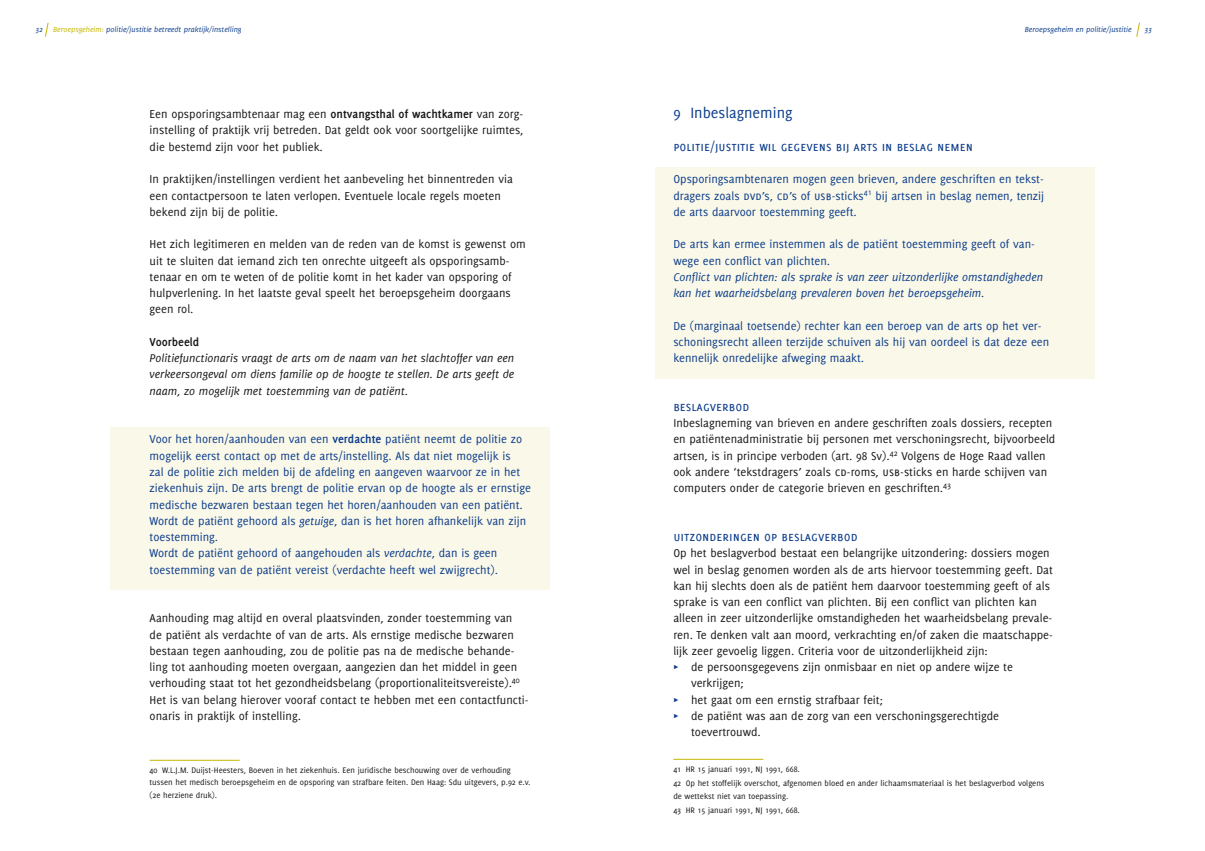
<style>
.page{position:relative;width:1205px;height:851px;background:#fff}
.page>*{position:absolute;margin:0;border:0;box-sizing:border-box;transform-origin:0 0}
.t1{font:16.25px "Delicious";color:#0b3c8b}
.t2{font:13.75px "Delicious Small Caps";color:#0b3c8b}
.t3{font:12.5px/16.2px "Delicious";color:#181716}
.t4{font:12.5px/16.2px "Delicious";color:#0b3c8b}
.t5{font:700 12.5px "Delicious";color:#181716}
.t6{font:italic 12.25px/16.2px "Delicious";color:#181716;text-align:justify}
.t7{font:italic 12.25px/16.2px "Delicious";color:#0b3c8b}
.t8{font:8.75px/12.5px "Delicious";color:#181716}
.t9{font:italic 8.12px "Delicious";color:#0b3c8b}
.s1{color:#c7b600}
.s2{font-weight:700}
.s3{font-style:italic;font-size:12.25px}
.s4{font-family:"Delicious Small Caps"}
.s5{color:#0b3c8b}
</style>
<div class="page">
<svg style="left:45px;top:22px;width:3px;height:15px"></svg>
<svg style="left:1136px;top:22px;width:4px;height:15px"></svg>
<div style="left:110px;top:427px;width:439px;height:162px;background:#faf8e8"></div>
<div style="left:656px;top:167px;width:438px;height:211px;background:#faf8e8"></div>
<hr style="left:150px;top:759px;width:90px;height:1px;background:#c7b600">
<hr style="left:673px;top:758px;width:90px;height:1px;background:#c7b600">
<p class="t9" style="left:35px;top:24px;width:9px">32</p>
<p class="t9" style="left:53px;top:24px;width:190px"><span class="s1">Beroepsgeheim:</span> politie/justitie betreedt praktijk/instelling</p>
<p class="t9" style="left:1025px;top:24px;width:108px">Beroepsgeheim en politie/justitie</p>
<p class="t9" style="left:1144px;top:24px;width:9px">33</p>
<p class="t3" style="left:150px;top:106px;width:375px">Een opsporingsambtenaar mag een <span class="s2">ontvangsthal of wachtkamer</span> van zorg&shy;instelling of praktijk vrij betreden. Dat geldt ook voor soortgelijke ruimtes, die bestemd zijn voor het publiek.</p>
<p class="t3" style="left:150px;top:171px;width:365px">In praktijken/instellingen verdient het aanbeveling het binnentreden via een contactpersoon te laten verlopen. Eventuele locale regels moeten bekend zijn bij de politie.</p>
<p class="t3" style="left:150px;top:236px;width:378px">Het zich legitimeren en melden van de reden van de komst is gewenst om uit te sluiten dat iemand zich ten onrechte uitgeeft als opsporingsamb&shy;tenaar en om te weten of de politie komt in het kader van opsporing of hulpverlening. In het laatste geval speelt het beroepsgeheim doorgaans geen rol.</p>
<p class="t5" style="left:150px;top:334px;width:51px">Voorbeeld</p>
<p class="t6" style="left:150px;top:350px;width:366px">Politiefunctionaris vraagt de arts om de naam van het slachtoffer van een verkeersongeval om diens familie op de hoogte te stellen. De arts geeft de naam, zo mogelijk met toestemming van de patiënt.</p>
<p class="t4" style="left:150px;top:431px;width:383px">Voor het horen/aanhouden van een <span class="s2">verdachte</span> patiënt neemt de politie zo mogelijk eerst contact op met de arts/instelling. Als dat niet mogelijk is<br>zal de politie zich melden bij de afdeling en aangeven waarvoor ze in het ziekenhuis zijn. De arts brengt de politie ervan op de hoogte als er ernstige medische bezwaren bestaan tegen het horen/aanhouden van een patiënt.<br>Wordt de patiënt gehoord als <span class="s3">getuige</span>, dan is het horen afhankelijk van zijn toestemming.<br>Wordt de patiënt gehoord of aangehouden als <span class="s3">verdachte</span>, dan is geen toestemming van de patiënt vereist (verdachte heeft wel zwijgrecht).</p>
<p class="t3" style="left:150px;top:610px;width:380px">Aanhouding mag altijd en overal plaatsvinden, zonder toestemming van<br>de patiënt als verdachte of van de arts. Als ernstige medische bezwaren bestaan tegen aanhouding, zou de politie pas na de medische behande&shy;ling tot aanhouding moeten overgaan, aangezien dan het middel in geen verhouding staat tot het gezondheidsbelang (proportionaliteitsvereiste).<sup>40<br></sup>Het is van belang hierover vooraf contact te hebben met een contactfuncti&shy;onaris in praktijk of instelling.</p>
<p class="t8" style="left:150px;top:763px;width:382px">40 W.L.J.M. Duijst-Heesters, Boeven in het ziekenhuis. Een juridische beschouwing over de verhouding tussen het medisch beroepsgeheim en de opsporing van strafbare feiten. Den Haag: Sdu uitgevers, p.92 e.v. (2e herziene druk).</p>
<h1 class="t1" style="left:673px;top:104px;width:121px">9 Inbeslagneming</h1>
<p class="t2" style="left:673px;top:138px;width:301px">politie/justitie wil gegevens bij arts in beslag nemen</p>
<p class="t4" style="left:673px;top:171px;width:372px;text-align:justify">Opsporingsambtenaren mogen geen brieven, andere geschriften en tekst&shy;dragers zoals <span class="s4">dvd</span>’s, <span class="s4">cd</span>’s of <span class="s4">usb</span>-sticks<sup>41</sup> bij artsen in beslag nemen, tenzij de arts daarvoor toestemming geeft.</p>
<p class="t4" style="left:673px;top:236px;width:363px">De arts kan ermee instemmen als de patiënt toestemming geeft of van&shy;wege een conflict van plichten.</p>
<p class="t7" style="left:673px;top:269px;width:371px">Conflict van plichten: als sprake is van zeer uitzonderlijke omstandigheden kan het waarheidsbelang prevaleren boven het beroepsgeheim.</p>
<p class="t4" style="left:673px;top:317px;width:377px">De (marginaal toetsende) rechter kan een beroep van de arts op het ver&shy;schoningsrecht alleen terzijde schuiven als hij van oordeel is dat deze een kennelijk onredelijke afweging maakt.</p>
<p class="t2" style="left:673px;top:398px;width:78px">beslagverbod</p>
<p class="t3" style="left:673px;top:415px;width:383px">Inbeslagneming van brieven en andere geschriften zoals dossiers, recepten en patiëntenadministratie bij personen met verschoningsrecht, bijvoorbeeld artsen, is in principe verboden (art. 98 Sv).<sup>42</sup> Volgens de Hoge Raad vallen ook andere ‘tekstdragers’ zoals <span class="s4">cd</span>-roms, <span class="s4">usb</span>-sticks en harde schijven van computers onder de categorie brieven en geschriften.<sup>43</sup></p>
<p class="t2" style="left:673px;top:528px;width:186px">uitzonderingen op beslagverbod</p>
<p class="t3" style="left:673px;top:545px;width:378px">Op het beslagverbod bestaat een belangrijke uitzondering: dossiers mogen</p>
<p class="t3" style="left:673px;top:561px;width:381px">wel in beslag genomen worden als de arts hiervoor toestemming geeft. Dat</p>
<p class="t3" style="left:673px;top:577px;width:378px">kan hij slechts doen als de patiënt hem daarvoor toestemming geeft of als</p>
<p class="t3" style="left:673px;top:593px;width:365px">sprake is van een conflict van plichten. Bij een conflict van plichten kan</p>
<p class="t3" style="left:673px;top:610px;width:380px">alleen in zeer uitzonderlijke omstandigheden het waarheidsbelang prevale-</p>
<p class="t3" style="left:673px;top:626px;width:380px">ren. Te denken valt aan moord, verkrachting en/of zaken die maatschappe-</p>
<p class="t3" style="left:673px;top:642px;width:316px">lijk zeer gevoelig liggen. Criteria voor de uitzonderlijkheid zijn:</p>
<p class="t3" style="left:673px;top:658px;width:341px"><span class="s5">π</span> de persoonsgegevens zijn onmisbaar en niet op andere wijze te</p>
<p class="t3" style="left:691px;top:675px;width:54px">verkrijgen;</p>
<p class="t3" style="left:673px;top:691px;width:211px"><span class="s5">π</span> het gaat om een ernstig strafbaar feit;</p>
<p class="t3" style="left:673px;top:707px;width:327px"><span class="s5">π</span> de patiënt was aan de zorg van een verschoningsgerechtigde</p>
<p class="t3" style="left:691px;top:723px;width:71px">toevertrouwd.</p>
<p class="t8" style="left:673px;top:761px;width:373px;line-height:14.2px">41 HR 15 januari 1991, NJ 1991, 668.<br>42 Op het stoffelijk overschot, afgenomen bloed en ander lichaamsmateriaal is het beslagverbod volgens</p>
<p class="t8" style="left:673px;top:788px;width:128px;line-height:14.2px">de wettekst niet van toepassing.<br>43 HR 15 januari 1991, NJ 1991, 668.</p>
</div>
